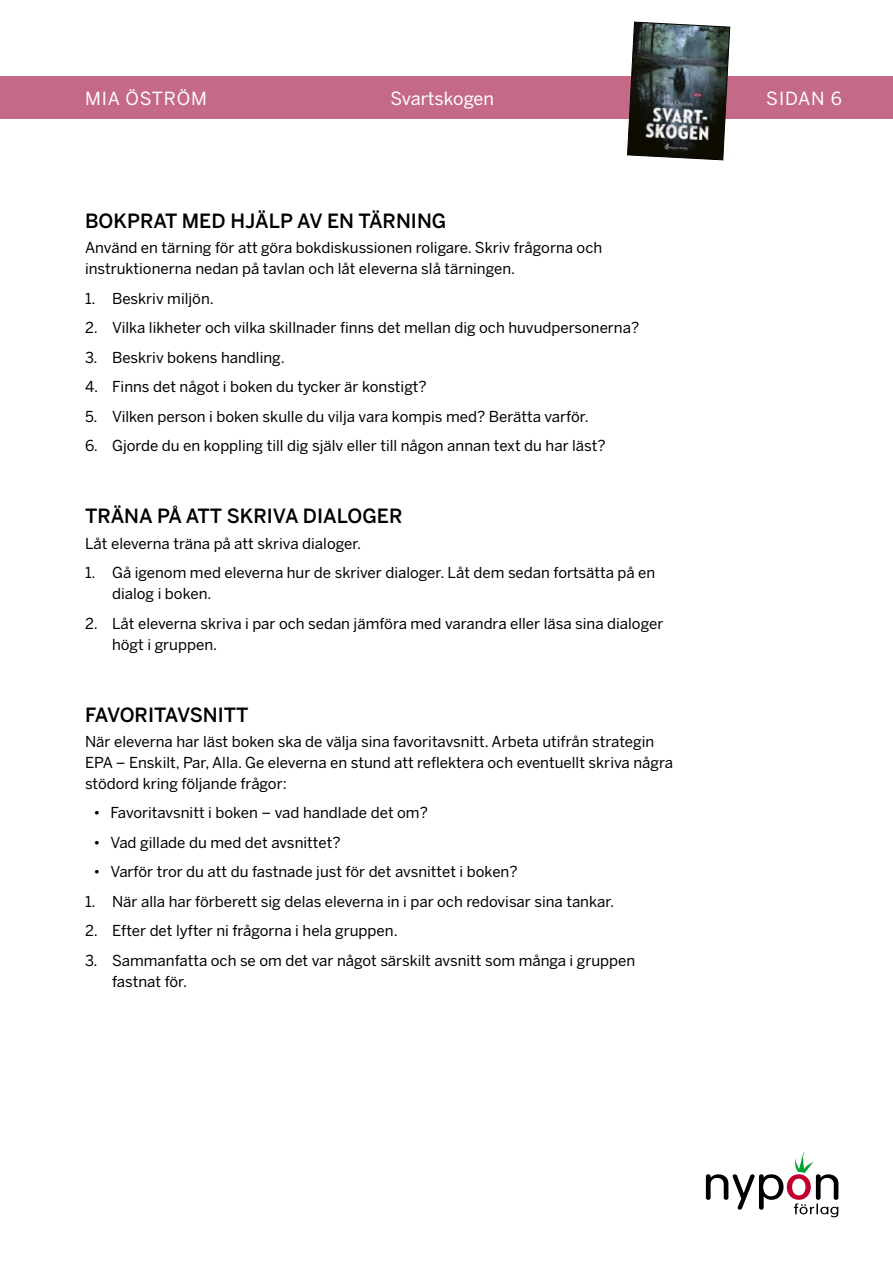
<style>
.page{position:relative;width:893px;height:1263px;background:#fff}
.page>*{position:absolute;margin:0;border:0;box-sizing:border-box;transform-origin:0 0}
.t1{font:500 19.5px "Benton Sans";color:#000}
.t2{font:18px "Benton Sans";letter-spacing:.005em;color:#fff}
.t3{font:18px "Benton Sans";letter-spacing:.05em;color:#fff}
.t4{font:15px/21px "Benton Sans";color:#000}
</style>
<div class="page">
<svg style="left:706px;top:1152px;width:132px;height:65px"></svg>
<div style="left:0;top:77px;width:893px;height:42px;background:#c46a87"></div>
<svg style="left:627px;top:21px;width:103px;height:140px"></svg>
<p class="t3" style="left:85px;top:87px;width:123px">MIA ÖSTRÖM</p>
<p class="t2" style="left:390px;top:87px;width:105px">Svartskogen</p>
<p class="t2" style="left:766px;top:87px;width:77px">SIDAN 6</p>
<h1 class="t1" style="left:85px;top:209px;width:363px">BOKPRAT MED HJÄLP AV EN TÄRNING</h1>
<p class="t4" style="left:85px;top:237px;width:519px">Använd en tärning för att göra bokdiskussionen roligare. Skriv frågorna och instruktionerna nedan på tavlan och låt eleverna slå tärningen.</p>
<p class="t4" style="left:85px;top:288px;width:130px">1. Beskriv miljön.</p>
<p class="t4" style="left:85px;top:317px;width:556px">2. Vilka likheter och vilka skillnader finns det mellan dig och huvudpersonerna?</p>
<p class="t4" style="left:85px;top:347px;width:201px">3. Beskriv bokens handling.</p>
<p class="t4" style="left:85px;top:376px;width:343px">4. Finns det något i boken du tycker är konstigt?</p>
<p class="t4" style="left:85px;top:406px;width:505px">5. Vilken person i boken skulle du vilja vara kompis med? Berätta varför.</p>
<p class="t4" style="left:85px;top:435px;width:522px">6. Gjorde du en koppling till dig själv eller till någon annan text du har läst?</p>
<h1 class="t1" style="left:85px;top:504px;width:319px">TRÄNA PÅ ATT SKRIVA DIALOGER</h1>
<p class="t4" style="left:85px;top:533px;width:278px">Låt eleverna trä na på att skriva dialoger.</p>
<p class="t4" style="left:112px;top:562px;width:545px;text-indent:-27px">1. Gå igenom med eleverna hur de skriver dialoger. Låt dem sedan fortsätta på en dialog i boken.</p>
<p class="t4" style="left:112px;top:613px;width:553px;text-indent:-27px">2. Låt eleverna skriva i par och sedan jämföra med varandra eller läsa sina dialoger högt i gruppen.</p>
<h1 class="t1" style="left:85px;top:702px;width:165px">FAVORITAVSNITT</h1>
<p class="t4" style="left:85px;top:731px;width:589px">Nä r eleverna har läst boken ska de vä lja sina favoritavsnitt. Arbeta utifrån strategin<br>EPA – Enskilt, Par, Alla. Ge eleverna en stund att reflektera och eventuellt skriva några stödord kring följande frågor:</p>
<p class="t4" style="left:94px;top:802px;width:336px">• Favoritavsnitt i boken – vad handlade det om?</p>
<p class="t4" style="left:94px;top:832px;width:249px">• Vad gillade du med det avsnittet?</p>
<p class="t4" style="left:94px;top:861px;width:426px">• Varför tror du att du fastnade just för det avsnittet i boken?</p>
<p class="t4" style="left:85px;top:891px;width:531px">1. När alla har förberett sig delas eleverna in i par och redovisar sina tankar.</p>
<p class="t4" style="left:85px;top:920px;width:314px">2. Efter det lyfter ni frågorna i hela gruppen.</p>
<p class="t4" style="left:112px;top:950px;width:525px;text-indent:-27px">3. Sammanfatta och se om det var något särskilt avsnitt som många i gruppen fastnat fö r.</p>
</div>
